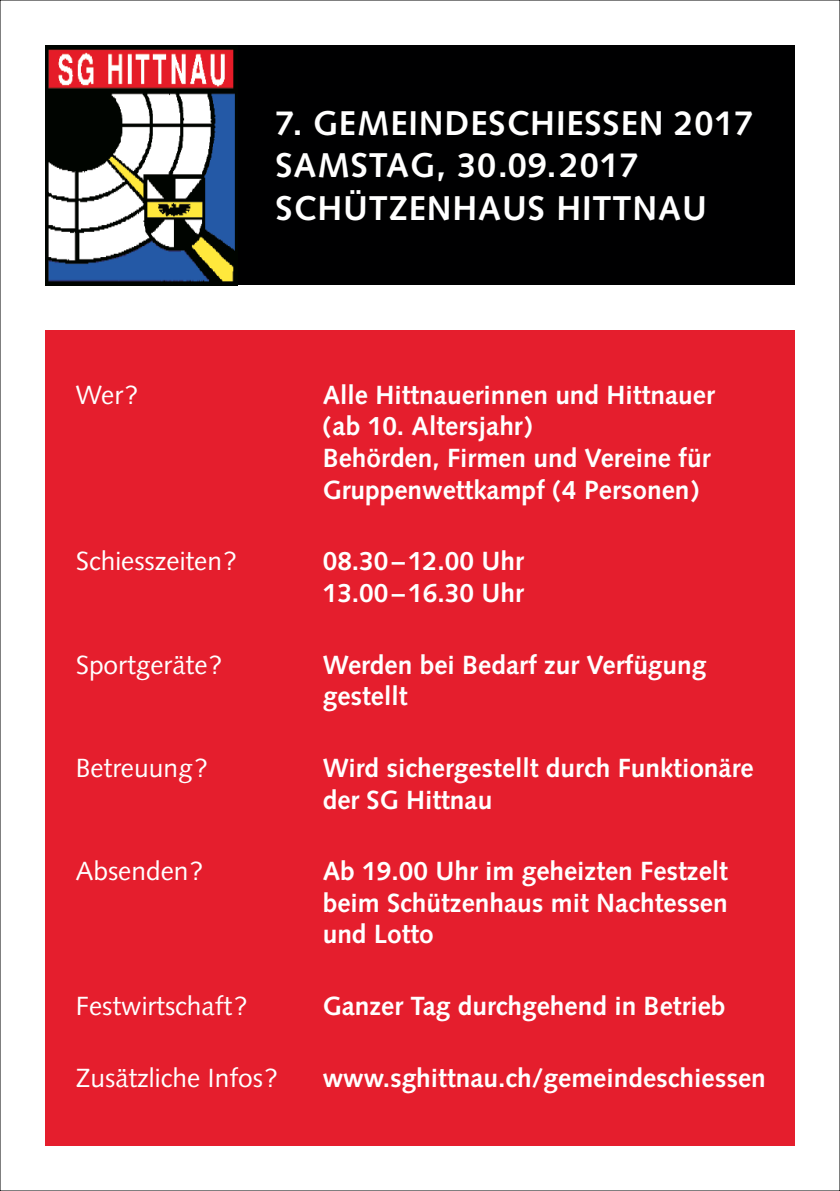
<style>
.page{position:relative;width:840px;height:1191px;background:#fff}
.page>*{position:absolute;margin:0;border:0;box-sizing:border-box;transform-origin:0 0}
.t1{font:700 34.4px/42.4px "Syntax LT Std";letter-spacing:.025em;color:#fff}
.t2{font:700 26.2px/31.6px "Syntax LT Std";color:#fff}
.t3{font:26.2px "Syntax LT Std";color:#fff}
</style>
<div class="page">
<div style="left:217px;top:45px;width:577px;height:240px;background:#000001"></div>
<img style="left:45px;top:45px;width:190px;height:240px">
<div style="left:45px;top:330px;width:749px;height:815px;background:#e51e2d"></div>
<h1 class="t1" style="left:275px;top:102px;width:479px">7. GEMEINDESCHIESSEN 2017<br>SAMSTAG, 30.09.2017<br>SCHÜTZENHAUS HITTNAU</h1>
<p class="t3" style="left:76px;top:379px;width:64px">Wer?</p>
<p class="t2" style="left:322px;top:379px;width:393px">Alle Hittnauerinnen und Hittnauer (ab 10. Altersjahr)<br>Behörden, Firmen und Vereine für<br>Gruppenwettkampf (4 Personen)</p>
<p class="t3" style="left:76px;top:546px;width:162px">Schiesszeiten?</p>
<p class="t2" style="left:322px;top:545px;width:203px">08.30–12.00 Uhr<br>13.00–16.30 Uhr</p>
<p class="t3" style="left:76px;top:649px;width:148px">Sportgeräte?</p>
<p class="t2" style="left:322px;top:649px;width:385px">Werden bei Bedarf zur Verfügung gestellt</p>
<p class="t3" style="left:76px;top:752px;width:133px">Betreuung?</p>
<p class="t2" style="left:322px;top:752px;width:432px">Wird sichergestellt durch Funktionäre der SG Hittnau</p>
<p class="t3" style="left:76px;top:855px;width:129px">Absenden?</p>
<p class="t2" style="left:322px;top:855px;width:406px;text-align:justify">Ab 19.00 Uhr im geheizten Festzelt beim Schützenhaus mit Nachtessen und Lotto</p>
<p class="t3" style="left:76px;top:990px;width:173px">Festwirtschaft?</p>
<p class="t2" style="left:322px;top:990px;width:404px">Ganzer Tag durchgehend in Betrieb</p>
<p class="t3" style="left:76px;top:1062px;width:203px">Zusätzliche Infos?</p>
<p class="t2" style="left:322px;top:1062px;width:444px">www.sghittnau.ch/gemeindeschiessen</p>
</div>
